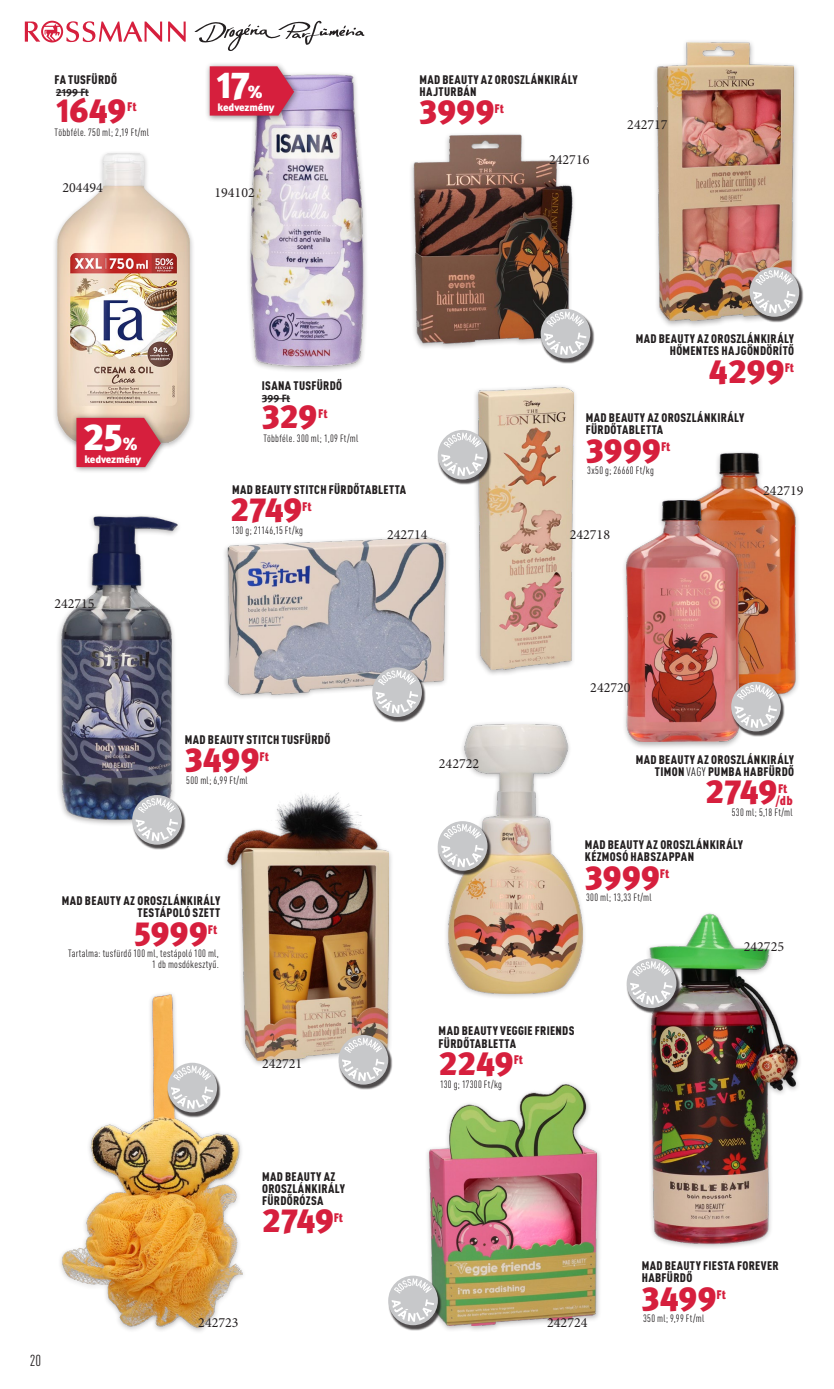
<style>
.page{position:relative;width:834px;height:1389px;background:#fff}
.page>*{position:absolute;margin:0;border:0;box-sizing:border-box;transform-origin:0 0}
.t1{font:900 37.27px "Meta Pro";color:#fff}
.t2{font:900 33.25px "Meta Pro";letter-spacing:-.01em;color:#d61f3d}
.t3{font:condensed 15.75px "DIN Pro";color:#231f20}
.t4{font:14px "Minion Pro";color:#231f20}
.t5{font:900 12.6px/12.2px "Meta Pro";letter-spacing:.02em;color:#d61f3d;scale:.9 1}
.t6{font:900 condensed 12.25px/12.2px "DIN Pro";letter-spacing:.03em;color:#231f20}
.t7{font:condensed 10.5px/10.5px "DIN Pro";letter-spacing:.03em;color:#231f20;text-align:right}
.t8{font:900 10.5px "Meta Pro";letter-spacing:-.02em;color:#fff}
.t9{font:700 10.5px "Meta Pro";color:#231f20}
.s1{font-size:17.5px}
.s2{font-weight:400}
</style>
<div class="page">
<div style="left:52px;top:151px;width:143px;height:299px;background:#fbfbfb"></div>
<img style="left:55px;top:154px;width:137px;height:288px">
<div style="left:246px;top:72px;width:122px;height:301px;background:#231f20;opacity:.34"></div>
<img style="left:250px;top:74px;width:113px;height:293px">
<img style="left:411px;top:134px;width:163px;height:214px">
<div style="left:652px;top:39px;width:146px;height:289px;background:#231f20;opacity:.34"></div>
<img style="left:657px;top:42px;width:136px;height:279px">
<img style="left:702px;top:452px;width:96px;height:245px">
<div style="left:621px;top:497px;width:122px;height:252px;background:#231f20;opacity:.34"></div>
<img style="left:626px;top:501px;width:112px;height:241px">
<div style="left:472px;top:384px;width:106px;height:293px;background:#231f20;opacity:.34"></div>
<img style="left:478px;top:387px;width:95px;height:283px">
<img style="left:224px;top:537px;width:224px;height:161px">
<img style="left:58px;top:516px;width:121px;height:307px">
<div style="left:443px;top:721px;width:144px;height:279px;background:#231f20;opacity:.34"></div>
<img style="left:448px;top:724px;width:134px;height:269px">
<img style="left:648px;top:913px;width:152px;height:335px">
<div style="left:424px;top:1081px;width:178px;height:251px;background:#231f20;opacity:.34"></div>
<img style="left:429px;top:1085px;width:168px;height:240px">
<img style="left:63px;top:994px;width:179px;height:334px">
<div style="left:222px;top:791px;width:171px;height:276px;background:#231f20;opacity:.34"></div>
<img style="left:227px;top:791px;width:161px;height:269px">
<hr style="left:56px;top:92px;width:33px;height:1px;background:#231f20">
<svg style="left:262px;top:398px;width:28px;height:1px"></svg>
<div style="left:72px;top:413px;width:95px;height:61px;background:#231f20;opacity:.5"></div>
<svg style="left:76px;top:418px;width:85px;height:49px"></svg>
<div style="left:205px;top:62px;width:96px;height:61px;background:#231f20;opacity:.5"></div>
<svg style="left:210px;top:66px;width:84px;height:50px"></svg>
<div style="left:540px;top:310px;width:54px;height:54px;background:#231f20;opacity:.8"></div>
<div style="left:540px;top:309px;width:50px;height:49px;background:#c7c8ca;border-radius:50%"></div>
<svg style="left:546px;top:312px;width:38px;height:15px"></svg>
<svg style="left:544px;top:333px;width:42px;height:22px"></svg>
<div style="left:437px;top:431px;width:54px;height:54px;background:#231f20;opacity:.8"></div>
<div style="left:438px;top:430px;width:49px;height:50px;background:#c7c8ca;border-radius:50%"></div>
<svg style="left:443px;top:433px;width:38px;height:15px"></svg>
<svg style="left:441px;top:454px;width:42px;height:22px"></svg>
<div style="left:626px;top:960px;width:54px;height:54px;background:#231f20;opacity:.8"></div>
<div style="left:626px;top:958px;width:50px;height:50px;background:#c7c8ca;border-radius:50%"></div>
<svg style="left:632px;top:961px;width:38px;height:15px"></svg>
<svg style="left:630px;top:982px;width:42px;height:23px"></svg>
<div style="left:372px;top:669px;width:54px;height:54px;background:#231f20;opacity:.8"></div>
<div style="left:372px;top:667px;width:50px;height:50px;background:#c7c8ca;border-radius:50%"></div>
<svg style="left:378px;top:670px;width:38px;height:15px"></svg>
<svg style="left:375px;top:691px;width:43px;height:23px"></svg>
<div style="left:338px;top:1036px;width:54px;height:54px;background:#231f20;opacity:.8"></div>
<div style="left:338px;top:1035px;width:50px;height:50px;background:#c7c8ca;border-radius:50%"></div>
<svg style="left:344px;top:1038px;width:38px;height:15px"></svg>
<svg style="left:342px;top:1059px;width:42px;height:22px"></svg>
<div style="left:167px;top:1064px;width:54px;height:54px;background:#231f20;opacity:.8"></div>
<div style="left:167px;top:1063px;width:50px;height:49px;background:#c7c8ca;border-radius:50%"></div>
<svg style="left:171px;top:1065px;width:42px;height:44px"></svg>
<div style="left:749px;top:268px;width:54px;height:55px;background:#231f20;opacity:.8"></div>
<div style="left:749px;top:267px;width:50px;height:50px;background:#c7c8ca;border-radius:50%"></div>
<svg style="left:755px;top:270px;width:38px;height:15px"></svg>
<svg style="left:752px;top:291px;width:43px;height:22px"></svg>
<div style="left:132px;top:796px;width:54px;height:54px;background:#231f20;opacity:.8"></div>
<div style="left:132px;top:795px;width:50px;height:50px;background:#c7c8ca;border-radius:50%"></div>
<svg style="left:138px;top:798px;width:38px;height:15px"></svg>
<svg style="left:135px;top:819px;width:43px;height:22px"></svg>
<div style="left:437px;top:822px;width:54px;height:55px;background:#231f20;opacity:.8"></div>
<div style="left:438px;top:821px;width:49px;height:50px;background:#c7c8ca;border-radius:50%"></div>
<svg style="left:443px;top:824px;width:38px;height:15px"></svg>
<svg style="left:441px;top:845px;width:42px;height:22px"></svg>
<div style="left:388px;top:1277px;width:54px;height:54px;background:#231f20;opacity:.8"></div>
<div style="left:388px;top:1276px;width:50px;height:49px;background:#c7c8ca;border-radius:50%"></div>
<svg style="left:391px;top:1278px;width:43px;height:44px"></svg>
<div style="left:730px;top:683px;width:55px;height:54px;background:#231f20;opacity:.8"></div>
<div style="left:731px;top:682px;width:49px;height:49px;background:#c7c8ca;border-radius:50%"></div>
<svg style="left:734px;top:684px;width:42px;height:44px"></svg>
<svg style="left:25px;top:21px;width:161px;height:21px"></svg>
<svg style="left:194px;top:20px;width:171px;height:31px"></svg>
<p class="t6" style="left:55px;top:72px;width:64px">FA TUSFÜRDŐ</p>
<p class="t9" style="left:56px;top:84px;width:34px">2199 Ft</p>
<h2 class="t2" style="left:56px;top:84px;width:72px">1649</h2>
<p class="t5" style="left:127px;top:100px;width:12px">Ft</p>
<p class="t7" style="left:55px;top:126px;width:96px">Többféle. 750 ml; 2,19 Ft/ml</p>
<p class="t4" style="left:63px;top:178px;width:42px">204494</p>
<h1 class="t1" style="left:216px;top:56px;width:48px">17<span class="s1">%</span></h1>
<p class="t8" style="left:217px;top:99px;width:59px">kedvezmény</p>
<p class="t4" style="left:214px;top:183px;width:42px">194102</p>
<p class="t6" style="left:419px;top:72px;width:160px">MAD BEAUTY AZ OROSZLÁNKIRÁLY<br>HAJTURBÁN</p>
<h2 class="t2" style="left:419px;top:85px;width:77px">3999</h2>
<p class="t5" style="left:494px;top:102px;width:12px">Ft</p>
<p class="t4" style="left:549px;top:150px;width:42px">242716</p>
<p class="t4" style="left:627px;top:115px;width:42px">242717</p>
<h1 class="t1" style="left:83px;top:407px;width:56px">25<span class="s1">%</span></h1>
<p class="t8" style="left:84px;top:451px;width:59px">kedvezmény</p>
<p class="t4" style="left:54px;top:595px;width:42px">242715</p>
<p class="t6" style="left:262px;top:379px;width:82px">ISANA TUSFÜRDŐ</p>
<p class="t9" style="left:262px;top:390px;width:30px">399 Ft</p>
<h2 class="t2" style="left:262px;top:391px;width:57px">329</h2>
<p class="t5" style="left:318px;top:407px;width:12px">Ft</p>
<p class="t7" style="left:263px;top:433px;width:96px">Többféle. 300 ml; 1,09 Ft/ml</p>
<p class="t6" style="left:232px;top:482px;width:175px">MAD BEAUTY STITCH FÜRDŐTABLETTA</p>
<h2 class="t2" style="left:230px;top:483px;width:74px">2749</h2>
<p class="t5" style="left:302px;top:500px;width:12px">Ft</p>
<p class="t6" style="left:635px;top:332px;width:160px;text-align:right">MAD BEAUTY AZ OROSZLÁNKIRÁLY<br>HŐMENTES HAJGÖNDÖRÍTŐ</p>
<h2 class="t2" style="left:708px;top:345px;width:77px">4299</h2>
<p class="t5" style="left:784px;top:361px;width:12px">Ft</p>
<p class="t6" style="left:585px;top:411px;width:160px">MAD BEAUTY AZ OROSZLÁNKIRÁLY<br>FÜRDŐTABLETTA</p>
<p class="t7" style="left:587px;top:465px;width:68px">3x50 g; 26660 Ft/kg</p>
<h2 class="t2" style="left:585px;top:424px;width:77px">3999</h2>
<p class="t5" style="left:661px;top:440px;width:12px">Ft</p>
<p class="t4" style="left:763px;top:481px;width:42px">242719</p>
<p class="t7" style="left:232px;top:524px;width:73px">130 g; 21146,15 Ft/kg</p>
<p class="t6" style="left:185px;top:732px;width:147px">MAD BEAUTY STITCH TUSFÜRDŐ</p>
<p class="t7" style="left:186px;top:774px;width:63px">500 ml; 6,99 Ft/ml</p>
<h2 class="t2" style="left:185px;top:733px;width:77px">3499</h2>
<p class="t5" style="left:259px;top:750px;width:12px">Ft</p>
<p class="t4" style="left:387px;top:525px;width:42px">242714</p>
<p class="t4" style="left:569px;top:525px;width:42px">242718</p>
<p class="t4" style="left:439px;top:754px;width:42px">242722</p>
<p class="t4" style="left:590px;top:678px;width:42px">242720</p>
<p class="t6" style="left:635px;top:752px;width:160px;text-align:right">MAD BEAUTY AZ OROSZLÁNKIRÁLY<br>TIMON <span class="s2">VAGY</span> PUMBA HABFÜRDŐ</p>
<p class="t7" style="left:731px;top:806px;width:62px">530 ml; 5,18 Ft/ml</p>
<h2 class="t2" style="left:705px;top:765px;width:74px">2749</h2>
<p class="t5" style="left:775px;top:782px;width:21px">Ft /db</p>
<p class="t6" style="left:62px;top:893px;width:160px;text-align:right">MAD BEAUTY AZ OROSZLÁNKIRÁLY<br>TESTÁPOLÓ SZETT</p>
<h2 class="t2" style="left:134px;top:907px;width:75px">5999</h2>
<p class="t5" style="left:208px;top:923px;width:12px">Ft</p>
<p class="t7" style="left:68px;top:948px;width:152px">Tartalma: tusfürdő 100 ml, testápoló 100 ml,<br>1 db mosdókesztyű.</p>
<p class="t4" style="left:262px;top:1054px;width:42px">242721</p>
<p class="t6" style="left:584px;top:838px;width:160px">MAD BEAUTY AZ OROSZLÁNKIRÁLY<br>KÉZMOSÓ HABSZAPPAN</p>
<p class="t7" style="left:586px;top:892px;width:67px">300 ml; 13,33 Ft/ml</p>
<h2 class="t2" style="left:584px;top:851px;width:77px">3999</h2>
<p class="t5" style="left:660px;top:867px;width:12px">Ft</p>
<p class="t4" style="left:743px;top:937px;width:42px">242725</p>
<p class="t6" style="left:438px;top:1024px;width:137px">MAD BEAUTY VEGGIE FRIENDS<br>FÜRDŐTABLETTA</p>
<p class="t7" style="left:440px;top:1078px;width:63px">130 g; 17300 Ft/kg</p>
<h2 class="t2" style="left:438px;top:1037px;width:77px">2249</h2>
<p class="t5" style="left:513px;top:1053px;width:12px">Ft</p>
<p class="t3" style="left:30px;top:1350px;width:13px">20</p>
<p class="t6" style="left:262px;top:1169px;width:84px">MAD BEAUTY AZ<br>OROSZLÁNKIRÁLY<br>FÜRDŐRÓZSA</p>
<h2 class="t2" style="left:262px;top:1194px;width:74px">2749</h2>
<p class="t5" style="left:334px;top:1211px;width:12px">Ft</p>
<p class="t4" style="left:198px;top:1314px;width:42px">242723</p>
<p class="t4" style="left:547px;top:1314px;width:42px">242724</p>
<p class="t6" style="left:641px;top:1259px;width:138px">MAD BEAUTY FIESTA FOREVER<br>HABFÜRDŐ</p>
<h2 class="t2" style="left:641px;top:1272px;width:77px">3499</h2>
<p class="t5" style="left:716px;top:1288px;width:12px">Ft</p>
<p class="t7" style="left:643px;top:1313px;width:63px">350 ml; 9,99 Ft/ml</p>
</div>
